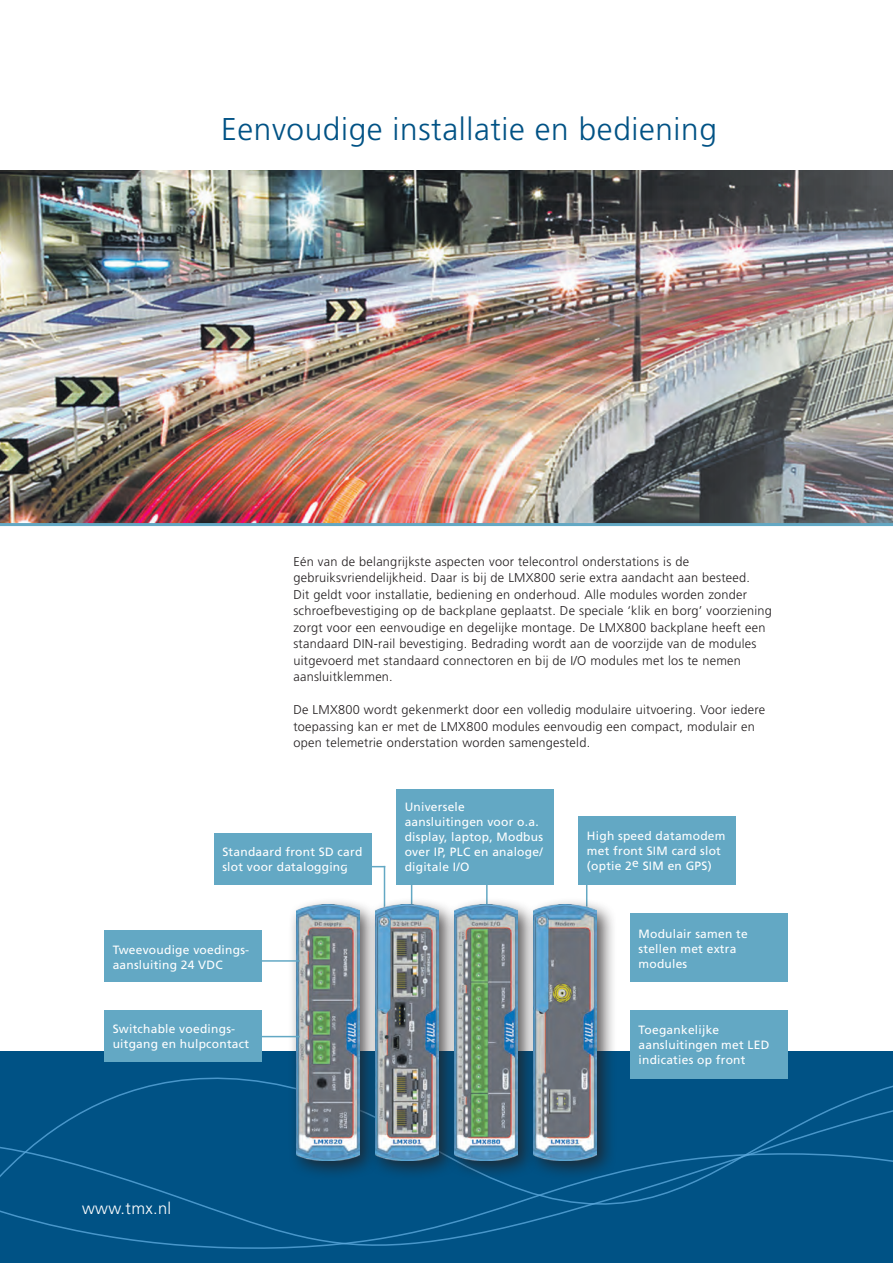
<style>
.page{position:relative;width:893px;height:1263px;background:#fff}
.page>*{position:absolute;margin:0;border:0;box-sizing:border-box;transform-origin:0 0}
.kop_diap{font:300 31.5px "Frutiger";letter-spacing:.02em;color:#005285}
.t1{font:300 16.5px "Frutiger";letter-spacing:.02em;color:#fff}
.body{font:300 12.75px/16.5px "Frutiger";letter-spacing:.02em;color:#231f20}
.diap_tekst{font:12px/15px "Frutiger";letter-spacing:.02em;color:#fff}
</style>
<div class="page">
<div style="left:0;top:1051px;width:893px;height:212px;background:#005285"></div>
<img style="left:0;top:170px;width:893px;height:353px">
<svg style="left:0;top:1068px;width:893px;height:181px"></svg>
<hr style="left:0;top:523px;width:893px;height:3px;background:#63a8c4">
<div style="left:578px;top:816px;width:158px;height:68px;background:#63a8c4"></div>
<div style="left:104px;top:931px;width:157px;height:51px;background:#63a8c4"></div>
<div style="left:214px;top:833px;width:157px;height:51px;background:#63a8c4"></div>
<div style="left:104px;top:1010px;width:157px;height:51px;background:#63a8c4"></div>
<div style="left:396px;top:789px;width:157px;height:95px;background:#63a8c4"></div>
<div style="left:630px;top:914px;width:157px;height:68px;background:#63a8c4"></div>
<div style="left:630px;top:1010px;width:157px;height:68px;background:#63a8c4"></div>
<div style="left:288px;top:897px;width:91px;height:284px;background:#231f20;opacity:.75"></div>
<img style="left:296px;top:905px;width:63px;height:255px">
<hr style="left:258px;top:1036px;width:42px;height:1px;background:#63a8c4">
<hr style="left:258px;top:960px;width:42px;height:2px;background:#63a8c4">
<hr style="left:344px;top:866px;width:41px;height:1px;background:#63a8c4">
<hr style="left:411px;top:871px;width:1px;height:41px;background:#63a8c4">
<hr style="left:586px;top:872px;width:1px;height:42px;background:#63a8c4">
<hr style="left:384px;top:866px;width:1px;height:46px;background:#63a8c4">
<hr style="left:486px;top:868px;width:2px;height:42px;background:#63a8c4">
<div style="left:367px;top:897px;width:92px;height:284px;background:#231f20;opacity:.75"></div>
<img style="left:375px;top:905px;width:63px;height:255px">
<div style="left:446px;top:897px;width:92px;height:284px;background:#231f20;opacity:.75"></div>
<img style="left:454px;top:905px;width:64px;height:255px">
<div style="left:525px;top:897px;width:92px;height:284px;background:#231f20;opacity:.75"></div>
<img style="left:534px;top:905px;width:63px;height:255px">
<p class="kop_diap" style="left:221px;top:111px;width:497px">Eenvoudige installatie en bediening</p>
<p class="body" style="left:293px;top:553px;width:480px">Eén van de belangrijkste aspecten voor telecontrol onderstations is de gebruiksvriendelijkheid. Daar is bij de LMX800 serie extra aandacht aan besteed.<br>Dit geldt voor installatie, bediening en onderhoud. Alle modules worden zonder schroefbevestiging op de backplane geplaatst. De speciale ‘klik en borg’ voorziening zorgt voor een eenvoudige en degelijke montage. De LMX800 backplane heeft een standaard DIN-rail bevestiging. Bedrading wordt aan de voorzijde van de modules uitgevoerd met standaard connectoren en bij de I/O modules met los te nemen aansluitklemmen.</p>
<p class="body" style="left:293px;top:701px;width:473px">De LMX800 wordt gekenmerkt door een volledig modulaire uitvoering. Voor iedere toepassing kan er met de LMX800 modules eenvoudig een compact, modulair en open telemetrie onderstation worden samengesteld.</p>
<p class="diap_tekst" style="left:222px;top:844px;width:141px">Standaard front SD card slot voor datalogging</p>
<p class="diap_tekst" style="left:113px;top:942px;width:138px">Tweevoudige voedings-</p>
<p class="diap_tekst" style="left:113px;top:957px;width:112px">aansluiting 24 VDC</p>
<p class="diap_tekst" style="left:113px;top:1021px;width:138px">Switchable voedings&shy;uitgang en hulpcontact</p>
<p class="diap_tekst" style="left:405px;top:799px;width:140px">Universele aansluitingen voor o.a. display, laptop, Modbus over IP, PLC en analoge/ digitale I/O</p>
<p class="diap_tekst" style="left:587px;top:828px;width:140px">High speed datamodem met front SIM card slot (optie 2e SIM en GPS)</p>
<p class="diap_tekst" style="left:638px;top:926px;width:111px">Modulair samen te stellen met extra modules</p>
<p class="diap_tekst" style="left:638px;top:1022px;width:132px">Toegankelijke aansluitingen met LED indicaties op front</p>
<p class="t1" style="left:82px;top:1199px;width:91px">www.tmx.nl</p>
</div>
